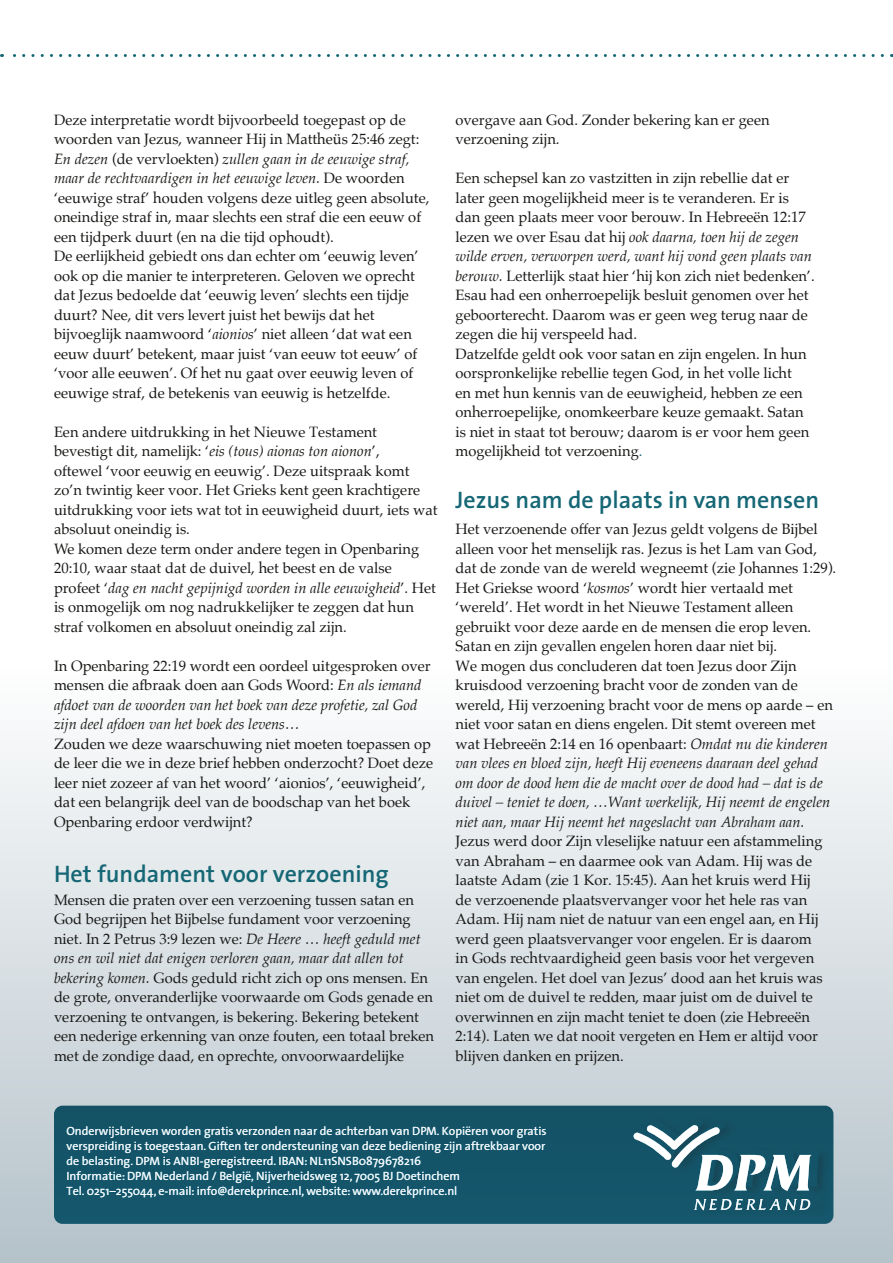
<style>
.page{position:relative;width:893px;height:1263px;background:#fff}
.page>*{position:absolute;margin:0;border:0;box-sizing:border-box;transform-origin:0 0}
.OB_Tussenkop{font:600 24px "The Sans";color:#156775}
.OB_Body{font:15px/19.5px "Palatino";color:#181816}
.OB_Body-2{font:italic 15px/19.5px "Palatino";color:#181816}
.t1{font:12px/15px "The Sans";color:#fff;text-align:justify}
.s1{font-style:italic}
.s2{font-style:normal}
.s3{color:#156775}
</style>
<div class="page">
<svg style="left:2px;top:54px;width:880px;height:3px"></svg>
<svg style="left:0;top:744px;width:893px;height:519px;background:#b4c5cc"></svg>
<p class="OB_Body" style="left:54px;top:110px;width:377px">Deze interpretatie wordt bijvoorbeeld toegepast op de woorden van Jezus, wanneer Hij in Mattheüs 25:46 zegt:<br><span class="s1">En dezen</span> (de vervloekten) <span class="s1">zullen gaan in de eeuwige straf, maar de rechtvaardigen in het eeuwige leven.</span> De woorden ‘eeuwige straf’ houden volgens deze uitleg geen absolute, oneindige straf in, maar slechts een straf die een eeuw of een tijdperk duurt (en na die tijd ophoudt).</p>
<p class="OB_Body" style="left:54px;top:246px;width:366px">De eerlijkheid gebiedt ons dan echter om ‘eeuwig leven’ ook op die manier te interpreteren. Geloven we oprecht dat Jezus bedoelde dat ‘eeuwig leven’ slechts een tijdje duurt? Nee, dit vers levert juist het bewijs dat het bijvoeglijk naamwoord ‘<span class="s1">aionios</span>’ niet alleen ‘dat wat een eeuw duurt’ betekent, maar juist ‘van eeuw tot eeuw’ of ‘voor alle eeuwen’. Of het nu gaat over eeuwig leven of eeuwige straf, de betekenis van eeuwig is hetzelfde.</p>
<p class="OB_Body" style="left:54px;top:422px;width:385px">Een andere uitdrukking in het Nieuwe Testament bevestigt dit, namelijk: ‘<span class="s1">eis (tous) aionas ton aionon</span>’,<br>oftewel ‘voor eeuwig en eeuwig’. Deze uitspraak komt zo’n twintig keer voor. Het Grieks kent geen krachtigere uitdrukking voor iets wat tot in eeuwigheid duurt, iets wat absoluut oneindig is.</p>
<p class="OB_Body" style="left:54px;top:539px;width:383px">We komen deze term onder andere tegen in Openbaring 20:10, waar staat dat de duivel, het beest en de valse profeet ‘<span class="s1">dag en nacht gepijnigd worden in alle eeuwigheid</span>’. Het is onmogelijk om nog nadrukkelijker te zeggen dat hun straf volkomen en absoluut oneindig zal zijn.</p>
<p class="OB_Body-2" style="left:54px;top:656px;width:378px"><span class="s2">In Openbaring 22:19 wordt een oordeel uitgesproken over mensen die afbraak doen aan Gods Woord:</span> En als iemand afdoet van de woorden van het boek van deze profetie, zal God zijn deel afdoen van het boek des levens…</p>
<p class="OB_Body" style="left:54px;top:734px;width:381px">Zouden we deze waarschuwing niet moeten toepassen op de leer die we in deze brief hebben onderzocht? Doet deze leer niet zozeer af van het woord’ ‘aionios’, ‘eeuwigheid’, dat een belangrijk deel van de boodschap van het boek Openbaring erdoor verdwijnt?</p>
<p class="OB_Tussenkop" style="left:54px;top:854px;width:336px">Het fundament voor verzoening</p>
<p class="OB_Body" style="left:54px;top:890px;width:382px">Mensen die praten over een verzoening tussen satan en God begrijpen het Bijbelse fundament voor verzoening niet. In 2 Petrus 3:9 lezen we: <span class="s1">De Heere … heeft geduld met ons en wil niet dat enigen verloren gaan, maar dat allen tot bekering komen.</span> Gods geduld richt zich op ons mensen. En de grote, onveranderlijke voorwaarde om Gods genade en verzoening te ontvangen, is bekering. Bekering betekent een nederige erkenning van onze fouten, een totaal breken met de zondige daad, en oprechte, onvoorwaardelijke</p>
<p class="OB_Body" style="left:455px;top:110px;width:316px">overgave aan God. Zonder bekering kan er geen verzoening zijn.</p>
<p class="OB_Body" style="left:455px;top:168px;width:361px">Een schepsel kan zo vastzitten in zijn rebellie dat er later geen mogelijkheid meer is te veranderen. Er is dan geen plaats meer voor berouw. In Hebreeën 12:17 lezen we over Esau dat hij <span class="s1">ook daarna, toen hij de zegen wilde erven, verworpen werd, want hij vond geen plaats van berouw.</span> Letterlijk staat hier ‘hij kon zich niet bedenken’.<br>Esau had een onherroepelijk besluit genomen over het geboorterecht. Daarom was er geen weg terug naar de zegen die hij verspeeld had.</p>
<p class="OB_Body" style="left:455px;top:344px;width:355px">Datzelfde geldt ook voor satan en zijn engelen. In hun oorspronkelijke rebellie tegen God, in het volle licht en met hun kennis van de eeuwigheid, hebben ze een onherroepelijke, onomkeerbare keuze gemaakt. Satan is niet in staat tot berouw; daarom is er voor hem geen mogelijkheid tot verzoening<span class="s3">.</span></p>
<p class="OB_Tussenkop" style="left:455px;top:480px;width:365px">Jezus nam de plaats in van mensen</p>
<p class="OB_Body" style="left:455px;top:519px;width:382px">Het verzoenende offer van Jezus geldt volgens de Bijbel alleen voor het menselijk ras. Jezus is het Lam van God, dat de zonde van de wereld wegneemt (zie Johannes 1:29).</p>
<p class="OB_Body" style="left:455px;top:578px;width:357px">Het Griekse woord ‘<span class="s1">kosmos</span>’ wordt hier vertaald met ‘wereld’. Het wordt in het Nieuwe Testament alleen gebruikt voor deze aarde en de mensen die erop leven.</p>
<p class="OB_Body" style="left:455px;top:636px;width:323px">Satan en zijn gevallen engelen horen daar niet bij.</p>
<p class="OB_Body-2" style="left:455px;top:656px;width:379px"><span class="s2">We mogen dus concluderen dat toen Jezus door Zijn kruisdood verzoening bracht voor de zonden van de wereld, Hij verzoening bracht voor de mens op aarde – en niet voor satan en diens engelen. Dit stemt overeen met wat Hebreeën 2:14 en 16 openbaart:</span> Omdat nu die kinderen van vlees en bloed zijn, heeft Hij eveneens daaraan deel gehad om door de dood hem die de macht over de dood had – dat is de duivel – teniet te doen, …Want werkelijk, Hij neemt de engelen niet aan, maar Hij neemt het nageslacht van Abraham aan.</p>
<p class="OB_Body" style="left:455px;top:831px;width:369px">Jezus werd door Zijn vleselijke natuur een afstammeling van Abraham – en daarmee ook van Adam. Hij was de laatste Adam (zie 1 Kor. 15:45). Aan het kruis werd Hij de verzoenende plaatsvervanger voor het hele ras van Adam. Hij nam niet de natuur van een engel aan, en Hij werd geen plaatsvervanger voor engelen. Er is daarom in Gods rechtvaardigheid geen basis voor het vergeven van engelen. Het doel van Jezus’ dood aan het kruis was niet om de duivel te redden, maar juist om de duivel te overwinnen en zijn macht teniet te doen (zie Hebreeën 2:14). Laten we dat nooit vergeten en Hem er altijd voor blijven danken en prijzen.</p>
<p class="t1" style="left:67px;top:1123px;width:482px">Onderwijsbrieven worden gratis verzonden naar de achterban van DPM. Kopiëren voor gratis verspreiding is toegestaan. Giften ter ondersteuning van deze bediening zijn aftrekbaar voor de belasting. DPM is ANBI-geregistreerd. IBAN: NL11SNSB0879678216</p>
<p class="t1" style="left:67px;top:1168px;width:395px">Informatie: DPM Nederland / België, Nijverheidsweg 12, 7005 BJ Doetinchem</p>
<p class="t1" style="left:67px;top:1183px;width:392px">Tel. 0251–255044, e-mail: info@derekprince.nl, website: www.derekprince.nl</p>
</div>
